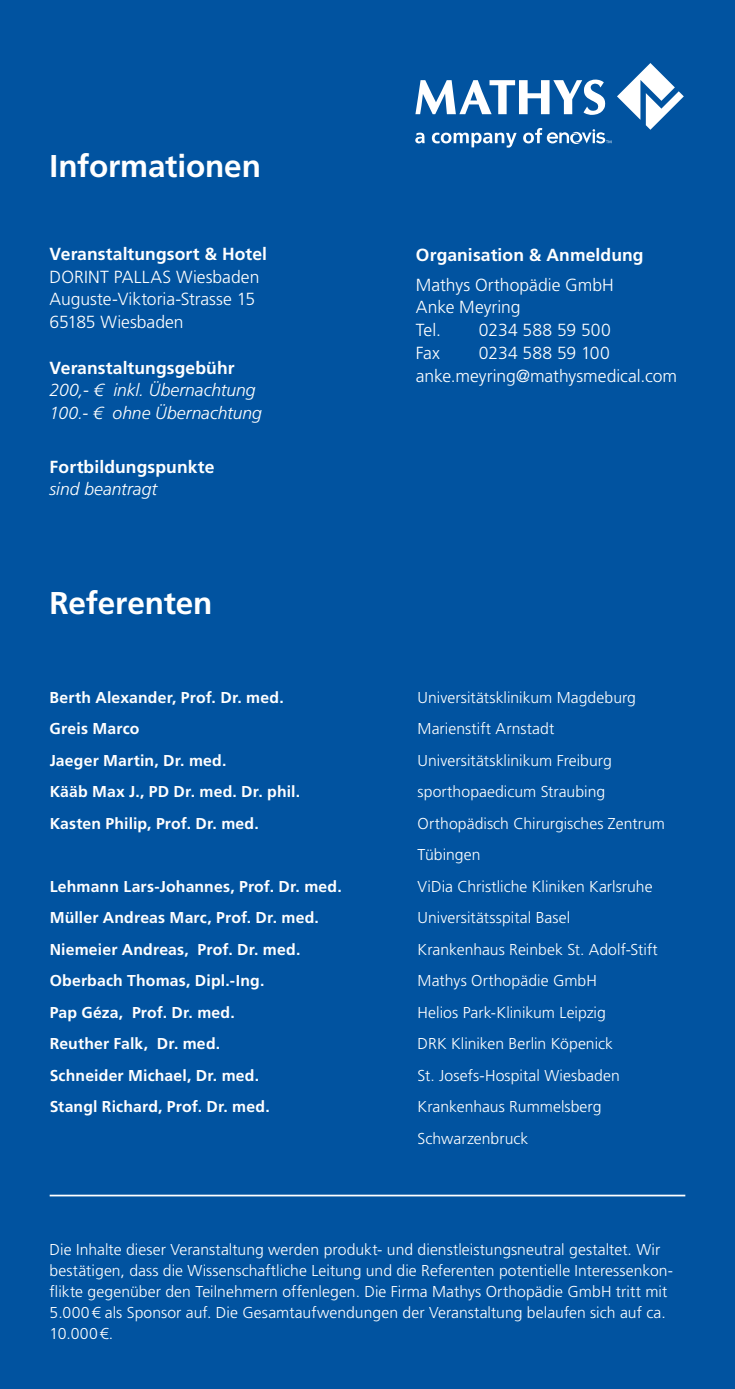
<style>
.page{position:relative;width:735px;height:1389px;background:#fff}
.page>*{position:absolute;margin:0;border:0;box-sizing:border-box;transform-origin:0 0}
.t1{font:700 31.5px "Frutiger LT Pro";letter-spacing:-.005em;color:#fff}
.t2{font:300 17.5px/22.8px "Frutiger LT Pro";color:#fff}
.t3{font:700 17.5px "Frutiger LT Pro";letter-spacing:.005em;color:#fff}
.t4{font:italic 300 17.5px/22.8px "Frutiger LT Pro";color:#fff}
.t5{font:300 15.75px/21px "Frutiger LT Pro";letter-spacing:.005em;color:#fff}
.t6{font:700 15.75px "Frutiger LT Pro";letter-spacing:.01em;color:#fff}
</style>
<div class="page">
<div style="left:0;top:0;width:734px;height:1389px;background:#0153a0"></div>
<svg style="left:415px;top:63px;width:268px;height:85px"></svg>
<hr style="left:50px;top:1195px;width:635px;height:1px;background:#fff">
<h1 class="t1" style="left:50px;top:147px;width:213px">Informationen</h1>
<p class="t3" style="left:50px;top:243px;width:219px">Veranstaltungsort &amp; Hotel</p>
<p class="t2" style="left:50px;top:265px;width:211px">DORINT PALLAS Wiesbaden<br>Auguste-Viktoria-Strasse 15<br>65185 Wiesbaden</p>
<p class="t3" style="left:50px;top:357px;width:186px">Veranstaltungsgebühr</p>
<p class="t4" style="left:50px;top:379px;width:214px">200,- € inkl. Übernachtung<br>100.- € ohne Übernachtung</p>
<p class="t3" style="left:50px;top:456px;width:166px">Fortbildungspunkte</p>
<p class="t4" style="left:50px;top:478px;width:109px">sind beantragt</p>
<h1 class="t1" style="left:50px;top:584px;width:164px">Referenten</h1>
<p class="t3" style="left:415px;top:245px;width:229px">Organisation &amp; Anmeldung</p>
<p class="t2" style="left:415px;top:273px;width:199px">Mathys Orthopädie GmbH<br>Anke Meyring<br>Tel.</p>
<p class="t2" style="left:478px;top:319px;width:133px">0234 588 59 500</p>
<p class="t2" style="left:415px;top:341px;width:262px;text-align:center">0234 588 59 100 anke.meyring@mathysmedical.com</p>
<p class="t2" style="left:415px;top:341px;width:26px">Fax</p>
<p class="t6" style="left:50px;top:688px;width:235px">Berth Alexander, Prof. Dr. med.</p>
<p class="t5" style="left:417px;top:687px;width:220px">Universitätsklinikum Magdeburg</p>
<p class="t6" style="left:50px;top:719px;width:91px">Greis Marco</p>
<p class="t5" style="left:417px;top:718px;width:138px">Marienstift Arnstadt</p>
<p class="t6" style="left:50px;top:751px;width:178px">Jaeger Martin, Dr. med.</p>
<p class="t5" style="left:417px;top:750px;width:196px">Universitätsklinikum Freiburg</p>
<p class="t6" style="left:50px;top:782px;width:252px">Kääb Max J., PD Dr. med. Dr. phil.</p>
<p class="t5" style="left:417px;top:781px;width:189px">sporthopaedicum Straubing</p>
<p class="t6" style="left:50px;top:814px;width:210px">Kasten Philip, Prof. Dr. med.</p>
<p class="t5" style="left:417px;top:808px;width:249px;line-height:31.5px">Orthopädisch Chirurgisches Zentrum<br>Tübingen</p>
<p class="t6" style="left:50px;top:877px;width:293px">Lehmann Lars-Johannes, Prof. Dr. med.</p>
<p class="t5" style="left:417px;top:876px;width:236px">ViDia Christliche Kliniken Karlsruhe</p>
<p class="t6" style="left:50px;top:908px;width:270px">Müller Andreas Marc, Prof. Dr. med.</p>
<p class="t5" style="left:417px;top:907px;width:154px">Universitätsspital Basel</p>
<p class="t6" style="left:50px;top:940px;width:252px">Niemeier Andreas, Prof. Dr. med.</p>
<p class="t5" style="left:417px;top:939px;width:242px">Krankenhaus Reinbek St. Adolf-Stift</p>
<p class="t6" style="left:50px;top:971px;width:216px">Oberbach Thomas, Dipl.-Ing.</p>
<p class="t5" style="left:417px;top:970px;width:181px">Mathys Orthopädie GmbH</p>
<p class="t6" style="left:50px;top:1003px;width:186px">Pap Géza, Prof. Dr. med.</p>
<p class="t5" style="left:417px;top:1002px;width:190px">Helios Park-Klinikum Leipzig</p>
<p class="t6" style="left:50px;top:1034px;width:172px">Reuther Falk, Dr. med.</p>
<p class="t5" style="left:417px;top:1033px;width:197px">DRK Kliniken Berlin Köpenick</p>
<p class="t6" style="left:50px;top:1066px;width:211px">Schneider Michael, Dr. med.</p>
<p class="t5" style="left:417px;top:1065px;width:203px">St. Josefs-Hospital Wiesbaden</p>
<p class="t6" style="left:50px;top:1097px;width:221px">Stangl Richard, Prof. Dr. med.</p>
<p class="t5" style="left:417px;top:1091px;width:185px;line-height:31.5px">Krankenhaus Rummelsberg<br>Schwarzenbruck</p>
<p class="t5" style="left:50px;top:1240px;width:624px">Die Inhalte dieser Veranstaltung werden produkt- und dienstleistungsneutral gestaltet. Wir bestätigen, dass die Wissenschaftliche Leitung und die Referenten potentielle Interessenkon&shy;flikte gegenüber den Teilnehmern offenlegen. Die Firma Mathys Orthopädie GmbH tritt mit 5.000€ als Sponsor auf. Die Gesamtaufwendungen der Veranstaltung belaufen sich auf ca.<br>10.000€.</p>
</div>
